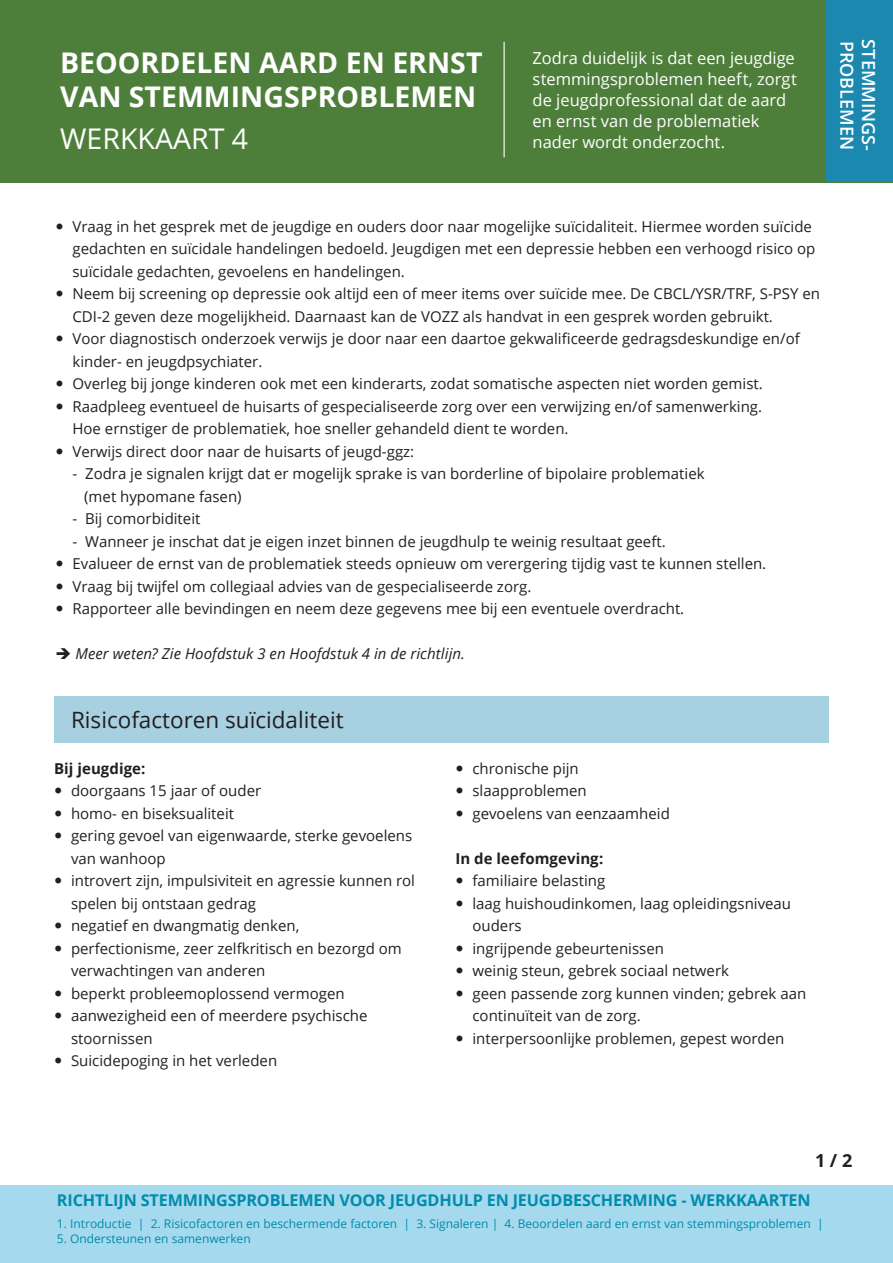
<style>
.page{position:relative;width:893px;height:1263px;background:#fff}
.page>*{position:absolute;margin:0;border:0;box-sizing:border-box;transform-origin:0 0}
.t1{font:700 28.5px/34.2px "Open Sans";color:#fff}
.t2{font:28.5px "Open Sans";color:#fff}
.Koppen_in_roze_balk{font:22.5px "Open Sans";color:#231f20}
.t3{font:600 18px "Open Sans";color:#fff}
.t4{font:700 18px "Open Sans";color:#231f20}
.Platte_tekst{font:16.5px/21px "Open Sans";color:#fff}
.t5{font:700 16.2px "Open Sans";letter-spacing:-.01em;color:#008cac}
.t6{font:15px/22.5px "Open Sans";color:#231f20}
.Platte_tekst-2{font:italic 15px "Open Sans";letter-spacing:.005em;color:#231f20}
.Platte_tekst-3{font:700 15px "Open Sans";letter-spacing:.005em;color:#231f20}
.t7{font:12px "Open Sans";color:#008cac}
</style>
<div class="page">
<div style="left:0;top:0;width:893px;height:182px;background:#4e7f3a"></div>
<div style="left:826px;top:0;width:67px;height:182px;background:#1a88af"></div>
<div style="left:0;top:1185px;width:893px;height:78px;background:#a5d9ed"></div>
<div style="left:54px;top:696px;width:774px;height:47px;background:#a7d0e0"></div>
<hr style="left:504px;top:42px;width:1px;height:115px;background:#fff">
<p class="t1" style="left:60px;top:45px;width:424px">BEOORDELEN AARD EN ERNST<br>VAN STEMMINGSPROBLEMEN</p>
<p class="t2" style="left:60px;top:120px;width:190px">WERKKAART 4</p>
<p class="Platte_tekst" style="left:533px;top:47px;width:266px">Zodra duidelijk is dat een jeugdige stemmingsproblemen heeft, zorgt de jeugdprofessional dat de aard en ernst van de problematiek nader wordt onderzocht.</p>
<p class="t3" style="left:859px;top:41px;width:111px;rotate:90deg">PROBLEMEN</p>
<p class="t3" style="left:881px;top:39px;width:113px;rotate:90deg">STEMMINGS-</p>
<p class="t6" style="left:72px;top:214px;width:744px">Vraag in het gesprek met de jeugdige en ouders door naar mogelijke suïcidaliteit. Hiermee worden suïcide gedachten en suïcidale handelingen bedoeld. Jeugdigen met een depressie hebben een verhoogd risico op suïcidale gedachten, gevoelens en handelingen.</p>
<p class="t6" style="left:72px;top:282px;width:749px">Neem bij screening op depressie ook altijd een of meer items over suïcide mee. De CBCL/YSR/TRF, S-PSY en<br>CDI-2 geven deze mogelijkheid. Daarnaast kan de VOZZ als handvat in een gesprek worden gebruikt.</p>
<p class="t6" style="left:72px;top:327px;width:729px">Voor diagnostisch onderzoek verwijs je door naar een daartoe gekwalificeerde gedragsdeskundige en/of kinder- en jeugdpsychiater.</p>
<p class="t6" style="left:72px;top:372px;width:692px">Overleg bij jonge kinderen ook met een kinderarts, zodat somatische aspecten niet worden gemist.</p>
<p class="t6" style="left:72px;top:394px;width:691px">Raadpleeg eventueel de huisarts of gespecialiseerde zorg over een verwijzing en/of samenwerking.<br>Hoe ernstiger de problematiek, hoe sneller gehandeld dient te worden.</p>
<p class="t6" style="left:72px;top:439px;width:343px">Verwijs direct door naar de huisarts of jeugd-ggz:</p>
<p class="t6" style="left:84px;top:462px;width:622px;text-indent:-12px">- Zodra je signalen krijgt dat er mogelijk sprake is van borderline of bipolaire problematiek (met hypomane fasen)</p>
<p class="t6" style="left:72px;top:507px;width:129px">- Bij comorbiditeit</p>
<p class="t6" style="left:72px;top:529px;width:595px">- Wanneer je inschat dat je eigen inzet binnen de jeugdhulp te weinig resultaat geeft.</p>
<p class="t6" style="left:72px;top:552px;width:695px">Evalueer de ernst van de problematiek steeds opnieuw om verergering tijdig vast te kunnen stellen.</p>
<p class="t6" style="left:72px;top:574px;width:460px">Vraag bij twijfel om collegiaal advies van de gespecialiseerde zorg.</p>
<p class="t6" style="left:72px;top:597px;width:613px">Rapporteer alle bevindingen en neem deze gegevens mee bij een eventuele overdracht.</p>
<p class="Platte_tekst-2" style="left:55px;top:643px;width:411px">➔ Meer weten? Zie Hoofdstuk 3 en Hoofdstuk 4 in de richtlijn.</p>
<p class="Koppen_in_roze_balk" style="left:71px;top:705px;width:274px">Risicofactoren suïcidaliteit</p>
<p class="Platte_tekst-3" style="left:54px;top:758px;width:93px">Bij jeugdige:</p>
<p class="t6" style="left:71px;top:779px;width:192px">doorgaans 15 jaar of ouder</p>
<p class="t6" style="left:71px;top:802px;width:165px">homo- en biseksualiteit</p>
<p class="t6" style="left:71px;top:824px;width:343px">gering gevoel van eigenwaarde, sterke gevoelens van wanhoop</p>
<p class="t6" style="left:71px;top:869px;width:346px">introvert zijn, impulsiviteit en agressie kunnen rol spelen bij ontstaan gedrag</p>
<p class="t6" style="left:71px;top:914px;width:230px">negatief en dwangmatig denken,</p>
<p class="t6" style="left:71px;top:937px;width:332px">perfectionisme, zeer zelfkritisch en bezorgd om verwachtingen van anderen</p>
<p class="t6" style="left:71px;top:982px;width:275px">beperkt probleemoplossend vermogen</p>
<p class="t6" style="left:71px;top:1004px;width:298px">aanwezigheid een of meerdere psychische stoornissen</p>
<p class="t6" style="left:71px;top:1049px;width:208px">Suicidepoging in het verleden</p>
<p class="t6" style="left:472px;top:757px;width:108px">chronische pijn</p>
<p class="t6" style="left:472px;top:779px;width:116px">slaapproblemen</p>
<p class="t6" style="left:472px;top:802px;width:199px">gevoelens van eenzaamheid</p>
<p class="Platte_tekst-3" style="left:455px;top:848px;width:149px">In de leefomgeving:</p>
<p class="t6" style="left:472px;top:869px;width:134px">familiaire belasting</p>
<p class="t6" style="left:472px;top:892px;width:320px">laag huishoudinkomen, laag opleidingsniveau ouders</p>
<p class="t6" style="left:472px;top:937px;width:193px">ingrijpende gebeurtenissen</p>
<p class="t6" style="left:472px;top:959px;width:258px">weinig steun, gebrek sociaal netwerk</p>
<p class="t6" style="left:472px;top:982px;width:335px">geen passende zorg kunnen vinden; gebrek aan continuïteit van de zorg.</p>
<p class="t6" style="left:472px;top:1027px;width:313px">interpersoonlijke problemen, gepest worden</p>
<p class="t4" style="left:815px;top:1148px;width:39px">1 / 2</p>
<p class="t5" style="left:57px;top:1188px;width:755px">RICHTLIJN STEMMINGSPROBLEMEN VOOR JEUGDHULP EN JEUGDBESCHERMING - WERKKAARTEN</p>
<p class="t7" style="left:57px;top:1216px;width:768px">1. Introductie | 2. Risicofactoren en beschermende factoren | 3. Signaleren | 4. Beoordelen aard en ernst van stemmingsproblemen |</p>
<p class="t7" style="left:57px;top:1230px;width:195px">5. Ondersteunen en samenwerken</p>
</div>
